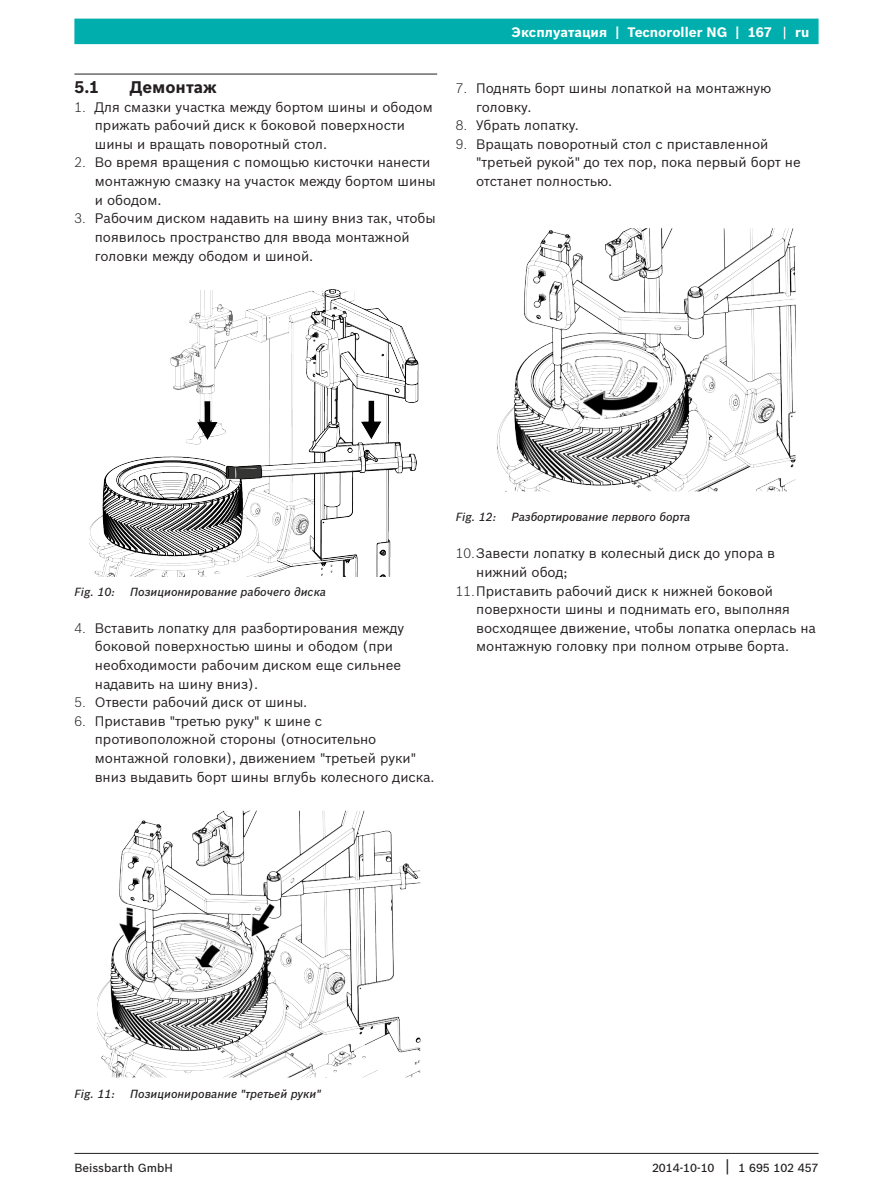
<style>
.page{position:relative;width:893px;height:1191px;background:#fff}
.page>*{position:absolute;margin:0;border:0;box-sizing:border-box;transform-origin:0 0}
.t1{font:700 16.5px "Bosch Sans";color:#231f20}
.t2{font:13.5px/18.6px "Bosch Sans";color:#231f20}
.t3{font:700 13.5px "Bosch Sans";color:#fff}
.t4{font:italic 500 11.55px "Bosch Sans";color:#231f20}
.t5{font:500 11.55px "Bosch Sans";color:#231f20}
.s1{font-weight:300}
.s2{font-weight:400;font-size:16.5px}
</style>
<div class="page">
<hr style="left:74px;top:1153px;width:745px;height:1px;background:#231f20">
<div style="left:74px;top:19px;width:745px;height:25px;background:#00afad"></div>
<svg style="left:784px;top:27px;width:1px;height:12px"></svg>
<hr style="left:74px;top:74px;width:363px;height:1px;background:#231f20">
<img style="left:89px;top:289px;width:330px;height:288px">
<img style="left:97px;top:810px;width:324px;height:268px">
<img style="left:497px;top:228px;width:299px;height:264px">
<p class="t1" style="left:74px;top:77px;width:26px">5.1</p>
<p class="t1" style="left:130px;top:77px;width:88px">Демонтаж</p>
<p class="t2" style="left:95px;top:97px;width:339px;text-indent:-20px"><span class="s1">1.</span> Для смазки участка между бортом шины и ободом прижать рабочий диск к боковой поверхности шины и вращать поворотный стол.</p>
<p class="t2" style="left:95px;top:153px;width:342px;text-indent:-20px"><span class="s1">2.</span> Во время вращения с помощью кисточки нанести монтажную смазку на участок между бортом шины и ободом.</p>
<p class="t2" style="left:95px;top:209px;width:343px;text-indent:-20px"><span class="s1">3.</span> Рабочим диском надавить на шину вниз так, чтобы появилось пространство для ввода монтажной головки между ободом и шиной.</p>
<p class="t3" style="left:512px;top:24px;width:262px">Эксплуатация | Tecnoroller NG | 167</p>
<p class="t3" style="left:795px;top:24px;width:16px">ru</p>
<p class="t2" style="left:476px;top:79px;width:297px;text-indent:-20px"><span class="s1">7.</span> Поднять борт шины лопаткой на монтажную головку.</p>
<p class="t2" style="left:456px;top:116px;width:125px"><span class="s1">8.</span> Убрать лопатку.</p>
<p class="t2" style="left:476px;top:135px;width:326px;text-indent:-20px"><span class="s1">9.</span> Вращать поворотный стол с приставленной "третьей рукой" до тех пор, пока первый борт не отстанет полностью.</p>
<p class="t4" style="left:74px;top:584px;width:42px">Fig. 10:</p>
<p class="t4" style="left:130px;top:584px;width:197px">Позиционирование рабочего диска</p>
<p class="t2" style="left:95px;top:618px;width:311px;text-indent:-20px"><span class="s1">4.</span> Вставить лопатку для разбортирования между боковой поверхностью шины и ободом (при необходимости рабочим диском еще сильнее надавить на шину вниз).</p>
<p class="t2" style="left:74px;top:693px;width:234px"><span class="s1">5.</span> Отвести рабочий диск от шины.</p>
<p class="t2" style="left:95px;top:711px;width:341px;text-indent:-20px"><span class="s1">6.</span> Приставив "третью руку" к шине с противоположной стороны (относительно монтажной головки), движением "третьей руки" вниз выдавить борт шины вглубь колесного диска.</p>
<p class="t4" style="left:456px;top:510px;width:42px">Fig. 12:</p>
<p class="t4" style="left:512px;top:510px;width:180px">Разбортирование первого борта</p>
<p class="t2" style="left:476px;top:544px;width:300px;text-indent:-20px"><span class="s1">10.</span>Завести лопатку в колесный диск до упора в нижний обод;</p>
<p class="t2" style="left:476px;top:581px;width:341px;text-indent:-20px"><span class="s1">11.</span>Приставить рабочий диск к нижней боковой поверхности шины и поднимать его, выполняя восходящее движение, чтобы лопатка оперлась на монтажную головку при полном отрыве борта.</p>
<p class="t4" style="left:74px;top:1086px;width:42px">Fig. 11:</p>
<p class="t4" style="left:130px;top:1086px;width:192px">Позиционирование "третьей руки"</p>
<p class="t5" style="left:74px;top:1161px;width:100px">Beissbarth GmbH</p>
<p class="t5" style="left:652px;top:1161px;width:168px">2014-10-10 <span class="s2">|</span> 1 695 102 457</p>
</div>
